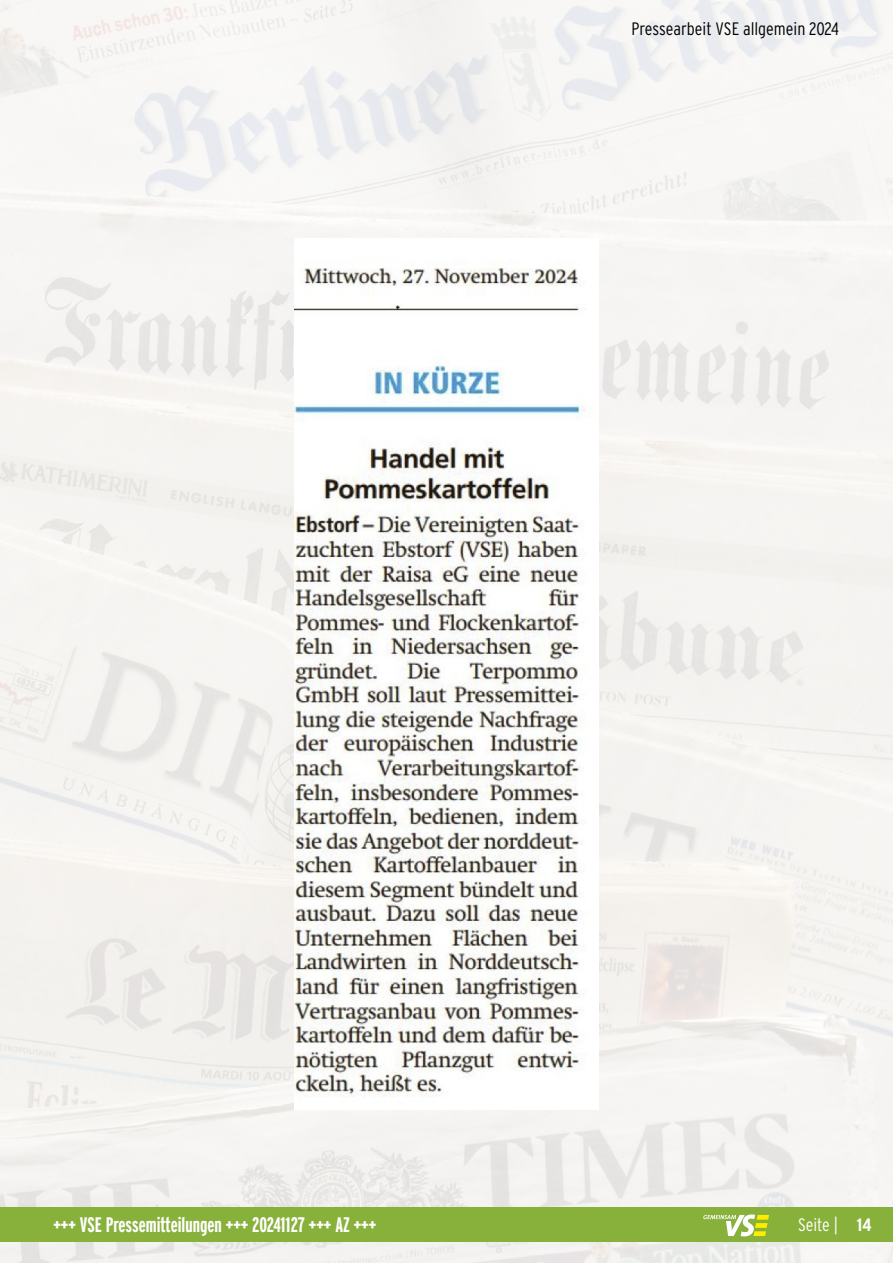
<style>
.page{position:relative;width:893px;height:1263px;background:#fff}
.page>*{position:absolute;margin:0;border:0;box-sizing:border-box;transform-origin:0 0}
.t1{font:700 21px "Interstate Compressed";color:#fff}
.t2{font:300 18px "Interstate Condensed";color:#000}
.t3{font:300 18px "Interstate Condensed";letter-spacing:-.005em;color:#fff}
.s1{font-weight:700}
</style>
<div class="page">
<img style="left:0;top:0;width:893px;height:1263px">
<div style="left:0;top:1208px;width:893px;height:34px;background:#88b13b"></div>
<svg style="left:703px;top:1214px;width:66px;height:22px"></svg>
<img style="left:295px;top:238px;width:303px;height:872px">
<p class="t2" style="left:631px;top:18px;width:209px">Pressearbeit VSE allgemein 2024</p>
<p class="t1" style="left:53px;top:1213px;width:324px">+++ VSE Pressemitteilungen +++ 20241127 +++ AZ +++</p>
<p class="t3" style="left:798px;top:1215px;width:75px">Seite | <span class="s1">14</span></p>
</div>
